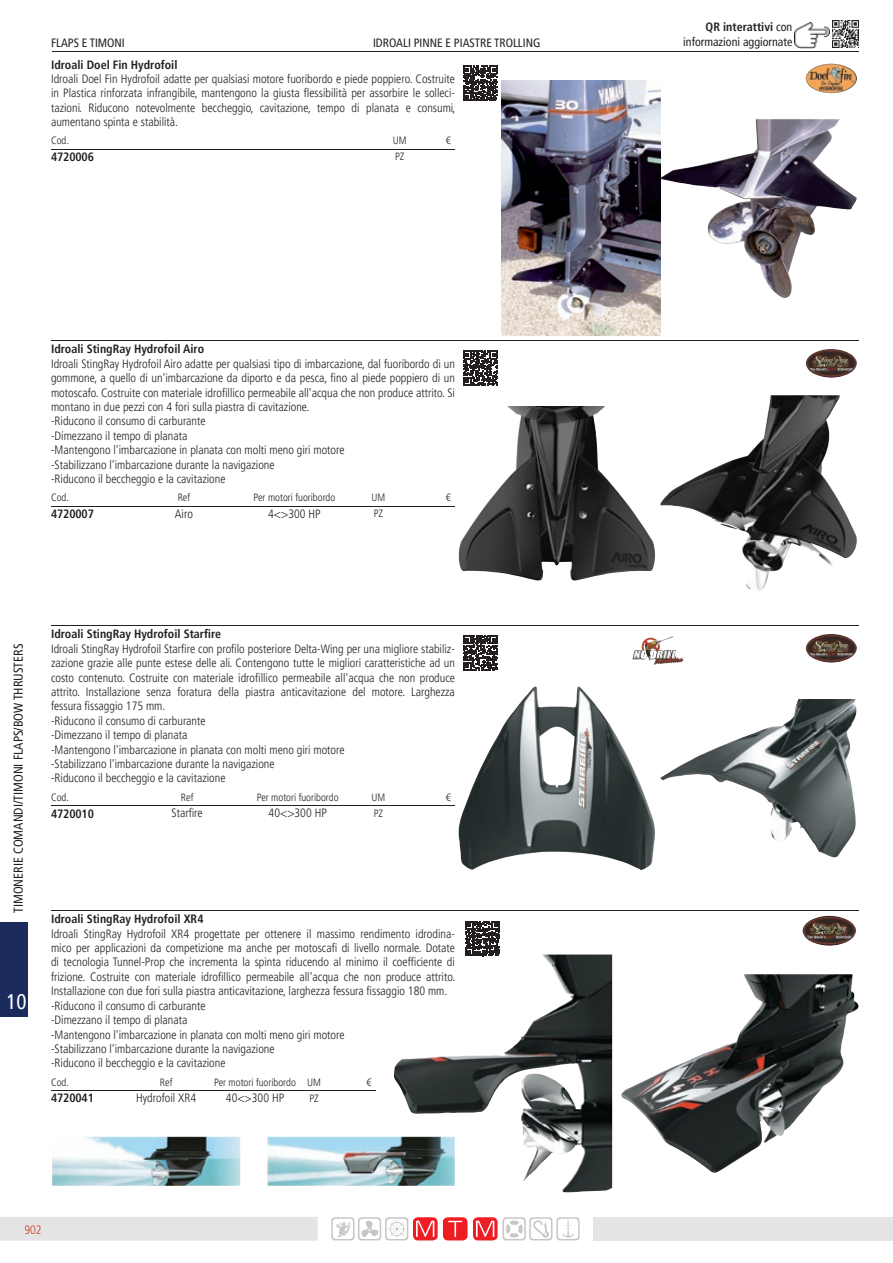
<style>
.page{position:relative;width:893px;height:1263px;background:#fff}
.page>*{position:absolute;margin:0;border:0;box-sizing:border-box;transform-origin:0 0}
.t1{font:condensed 21px "Frutiger LT Pro";color:#fff}
.t2{font:condensed 12.75px "Frutiger LT Pro";color:#231f20}
.t3{font:300 condensed 12px/14.4px "Frutiger LT Pro";color:#231f20}
.t4{font:700 condensed 12px "Frutiger LT Pro";color:#231f20}
.t5{font:condensed 12px/14.7px "Frutiger LT Pro";color:#231f20;text-align:right}
.t6{font:300 condensed 12px "Frutiger LT Pro";color:#ee1d23}
.t7{font:300 condensed 10.5px "Frutiger LT Pro";color:#231f20}
.s1{font-weight:700}
</style>
<div class="page">
<div style="left:0;top:922px;width:27px;height:95px;background:#1a2b5c"></div>
<hr style="left:52px;top:51px;width:807px;height:1px;background:#231f20">
<svg style="left:331px;top:1217px;width:249px;height:23px"></svg>
<div style="left:0;top:1217px;width:318px;height:24px;background:#e4e4e4"></div>
<div style="left:25px;top:1225px;width:16px;height:9px;background:#e4e4e4"></div>
<div style="left:593px;top:1216px;width:300px;height:24px;background:#e4e4e4"></div>
<img style="left:795px;top:22px;width:34px;height:27px">
<img style="left:832px;top:21px;width:27px;height:27px">
<hr style="left:51px;top:340px;width:808px;height:1px;background:#231f20">
<hr style="left:51px;top:625px;width:808px;height:1px;background:#231f20">
<hr style="left:51px;top:910px;width:808px;height:1px;background:#231f20">
<img style="left:660px;top:119px;width:197px;height:180px">
<img style="left:501px;top:81px;width:159px;height:255px">
<hr style="left:51px;top:149px;width:55px;height:1px;background:#231f20">
<hr style="left:106px;top:149px;width:285px;height:1px;background:#231f20">
<svg style="left:391px;top:149px;width:17px;height:1px"></svg>
<hr style="left:408px;top:149px;width:47px;height:1px;background:#231f20">
<svg style="left:463px;top:66px;width:35px;height:35px"></svg>
<img style="left:806px;top:64px;width:51px;height:29px">
<img style="left:660px;top:395px;width:197px;height:196px">
<img style="left:458px;top:406px;width:197px;height:174px">
<hr style="left:51px;top:506px;width:94px;height:1px;background:#231f20">
<hr style="left:145px;top:506px;width:78px;height:1px;background:#231f20">
<hr style="left:223px;top:506px;width:143px;height:1px;background:#231f20">
<svg style="left:366px;top:506px;width:25px;height:1px"></svg>
<hr style="left:391px;top:506px;width:64px;height:1px;background:#231f20">
<svg style="left:463px;top:351px;width:35px;height:35px"></svg>
<img style="left:806px;top:349px;width:51px;height:29px">
<img style="left:660px;top:699px;width:197px;height:158px">
<img style="left:458px;top:686px;width:197px;height:184px">
<hr style="left:51px;top:805px;width:94px;height:1px;background:#231f20">
<hr style="left:145px;top:805px;width:85px;height:1px;background:#231f20">
<hr style="left:230px;top:805px;width:136px;height:1px;background:#231f20">
<svg style="left:366px;top:805px;width:25px;height:1px"></svg>
<hr style="left:391px;top:805px;width:64px;height:1px;background:#231f20">
<svg style="left:463px;top:636px;width:35px;height:35px"></svg>
<img style="left:632px;top:638px;width:37px;height:27px">
<img style="left:806px;top:634px;width:51px;height:29px">
<img style="left:52px;top:1136px;width:403px;height:50px">
<img style="left:621px;top:974px;width:237px;height:199px">
<img style="left:393px;top:954px;width:191px;height:227px">
<hr style="left:51px;top:1090px;width:75px;height:1px;background:#231f20">
<hr style="left:126px;top:1090px;width:80px;height:1px;background:#231f20">
<hr style="left:206px;top:1090px;width:98px;height:1px;background:#231f20">
<svg style="left:304px;top:1090px;width:20px;height:1px"></svg>
<hr style="left:324px;top:1090px;width:52px;height:1px;background:#231f20">
<svg style="left:465px;top:921px;width:35px;height:35px"></svg>
<img style="left:803px;top:916px;width:53px;height:30px">
<p class="t5" style="left:51px;top:36px;width:75px">FLAPS E TIMONI</p>
<p class="t5" style="left:373px;top:36px;width:169px">IDROALI PINNE E PIASTRE TROLLING</p>
<p class="t4" style="left:51px;top:57px;width:128px">Idroali Doel Fin Hydrofoil</p>
<p class="t3" style="left:51px;top:72px;width:406px;text-align:justify">Idroali Doel Fin Hydrofoil adatte per qualsiasi motore fuoribordo e piede poppiero. Costruite in Plastica rinforzata infrangibile, mantengono la giusta flessibilità per assorbire le solleci&shy;tazioni. Riducono notevolmente beccheggio, cavitazione, tempo di planata e consumi, aumentano spinta e stabilità.</p>
<p class="t7" style="left:51px;top:135px;width:19px">Cod.</p>
<p class="t7" style="left:393px;top:135px;width:15px">UM</p>
<p class="t7" style="left:446px;top:135px;width:7px">€</p>
<p class="t4" style="left:51px;top:150px;width:44px">4720006</p>
<p class="t7" style="left:395px;top:151px;width:11px">PZ</p>
<p class="t4" style="left:51px;top:342px;width:155px">Idroali StingRay Hydrofoil Airo</p>
<p class="t3" style="left:51px;top:357px;width:405px">Idroali StingRay Hydrofoil Airo adatte per qualsiasi tipo di imbarcazione, dal fuoribordo di un gommone, a quello di un'imbarcazione da diporto e da pesca, fino al piede poppiero di un motoscafo. Costruite con materiale idrofillico permeabile all'acqua che non produce attrito. Si montano in due pezzi con 4 fori sulla piastra di cavitazione.<br>-Riducono il consumo di carburante<br>-Dimezzano il tempo di planata<br>-Mantengono l'imbarcazione in planata con molti meno giri motore<br>-Stabilizzano l'imbarcazione durante la navigazione<br>-Riducono il beccheggio e la cavitazione</p>
<p class="t7" style="left:51px;top:492px;width:19px">Cod.</p>
<p class="t7" style="left:178px;top:492px;width:14px">Ref</p>
<p class="t7" style="left:254px;top:492px;width:83px">Per motori fuoribordo</p>
<p class="t7" style="left:372px;top:492px;width:15px">UM</p>
<p class="t7" style="left:446px;top:492px;width:7px">€</p>
<p class="t4" style="left:51px;top:507px;width:44px">4720007</p>
<p class="t3" style="left:175px;top:507px;width:20px">Airo</p>
<p class="t3" style="left:268px;top:507px;width:54px">4&lt;&gt;300 HP</p>
<p class="t7" style="left:374px;top:508px;width:11px">PZ</p>
<p class="t2" style="left:11px;top:913px;width:271px;rotate:-90deg">TIMONERIE COMANDI/TIMONI FLAPS/BOW THRUSTERS</p>
<h1 class="t1" style="left:6px;top:989px;width:22px">10</h1>
<p class="t4" style="left:51px;top:627px;width:172px">Idroali StingRay Hydrofoil Starfire</p>
<p class="t3" style="left:51px;top:641px;width:405px">Idroali StingRay Hydrofoil Starfire con profilo posteriore Delta-Wing per una migliore stabiliz&shy;zazione grazie alle punte estese delle ali. Contengono tutte le migliori caratteristiche ad un costo contenuto. Costruite con materiale idrofillico permeabile all'acqua che non produce attrito. Installazione senza foratura della piastra anticavitazione del motore. Larghezza fessura fissaggio 175 mm.<br>-Riducono il consumo di carburante<br>-Dimezzano il tempo di planata<br>-Mantengono l'imbarcazione in planata con molti meno giri motore<br>-Stabilizzano l'imbarcazione durante la navigazione<br>-Riducono il beccheggio e la cavitazione</p>
<p class="t7" style="left:51px;top:791px;width:19px">Cod.</p>
<p class="t7" style="left:181px;top:791px;width:14px">Ref</p>
<p class="t7" style="left:257px;top:791px;width:83px">Per motori fuoribordo</p>
<p class="t7" style="left:372px;top:791px;width:15px">UM</p>
<p class="t7" style="left:446px;top:791px;width:7px">€</p>
<p class="t4" style="left:51px;top:806px;width:44px">4720010</p>
<p class="t3" style="left:172px;top:806px;width:33px">Starfire</p>
<p class="t3" style="left:269px;top:806px;width:60px">40&lt;&gt;300 HP</p>
<p class="t7" style="left:374px;top:807px;width:11px">PZ</p>
<p class="t4" style="left:51px;top:912px;width:154px">Idroali StingRay Hydrofoil XR4</p>
<p class="t3" style="left:51px;top:926px;width:406px">Idroali StingRay Hydrofoil XR4 progettate per ottenere il massimo rendimento idrodina&shy;mico per applicazioni da competizione ma anche per motoscafi di livello normale. Dotate di tecnologia Tunnel-Prop che incrementa la spinta riducendo al minimo il coefficiente di frizione. Costruite con materiale idrofillico permeabile all'acqua che non produce attrito.<br>Installazione con due fori sulla piastra anticavitazione, larghezza fessura fissaggio 180 mm. -Riducono il consumo di carburante<br>-Dimezzano il tempo di planata<br>-Mantengono l'imbarcazione in planata con molti meno giri motore<br>-Stabilizzano l'imbarcazione durante la navigazione<br>-Riducono il beccheggio e la cavitazione</p>
<p class="t7" style="left:51px;top:1076px;width:19px">Cod.</p>
<p class="t7" style="left:160px;top:1076px;width:14px">Ref</p>
<p class="t7" style="left:214px;top:1076px;width:108px">Per motori fuoribordo UM</p>
<p class="t7" style="left:366px;top:1076px;width:7px">€</p>
<p class="t4" style="left:51px;top:1091px;width:44px">4720041</p>
<p class="t3" style="left:136px;top:1091px;width:62px">Hydrofoil XR4</p>
<p class="t3" style="left:226px;top:1091px;width:60px">40&lt;&gt;300 HP</p>
<p class="t7" style="left:309px;top:1092px;width:11px">PZ</p>
<p class="t6" style="left:24px;top:1223px;width:19px">902</p>
<p class="t5" style="left:683px;top:20px;width:111px"><span class="s1">QR interattivi</span> con informazioni aggiornate</p>
</div>
